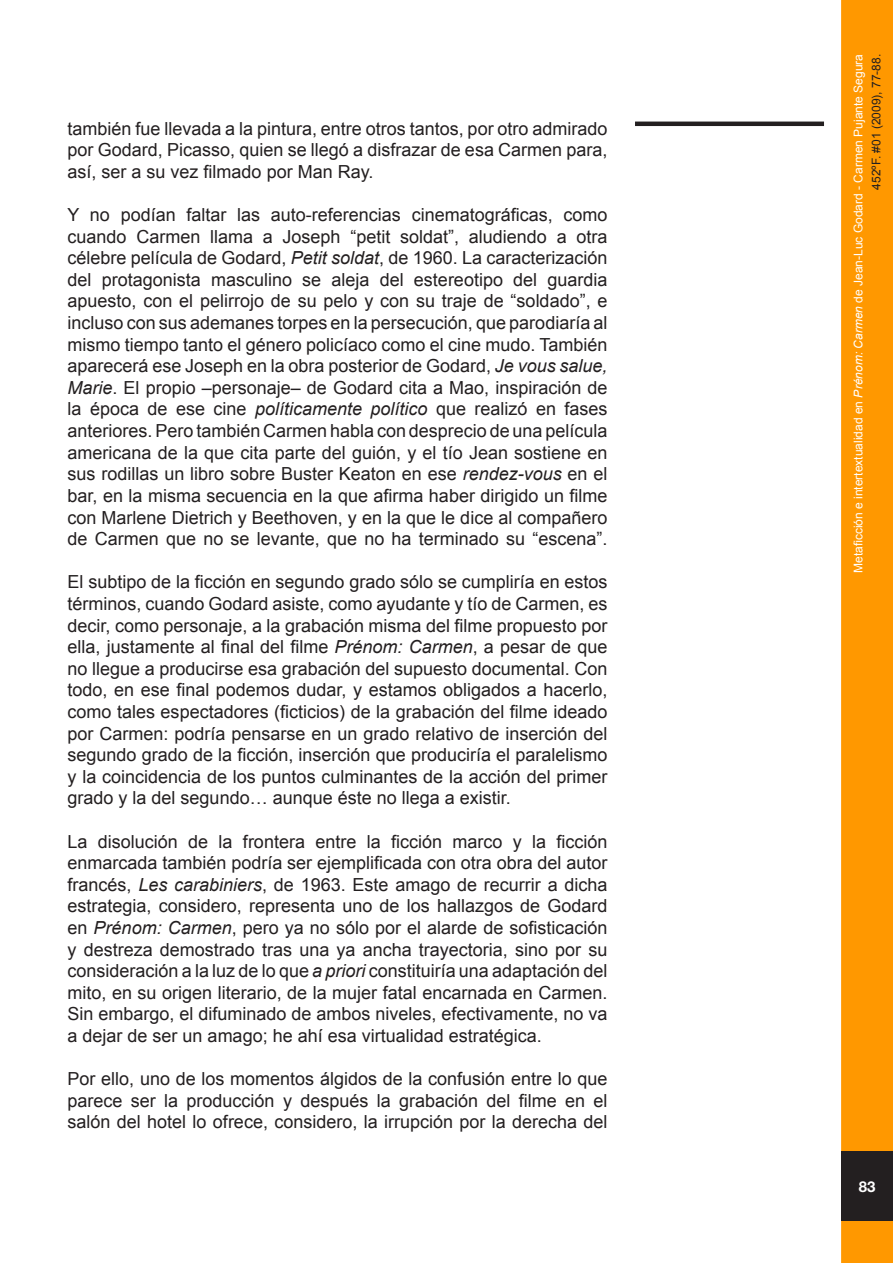
<style>
.page{position:relative;width:893px;height:1263px;background:#fff}
.page>*{position:absolute;margin:0;border:0;box-sizing:border-box;transform-origin:0 0}
.Estilo_de_párrafo_1{font:18px/21.6px "Arial";color:#231f20;text-align:justify}
.t1{font:700 15px "Helvetica Neue";color:#fff}
.t2{font:12px/18px "Arial";color:#fff;text-align:right}
.s1{font-style:italic}
.s2{color:#231f20}
</style>
<div class="page">
<hr style="left:0;top:1151px;width:1px;height:70px;background:#231f20">
<div style="left:841px;top:0;width:52px;height:1263px;background:#ff9800;border:3px solid #ff9800"></div>
<div style="left:841px;top:1151px;width:52px;height:70px;background:#231f20"></div>
<hr style="left:635px;top:122px;width:189px;height:4px;background:#231f20">
<p class="Estilo_de_párrafo_1" style="left:68px;top:118px;width:541px">también fue llevada a la pintura, entre otros tantos, por otro admirado por Godard, Picasso, quien se llegó a disfrazar de esa Carmen para, así, ser a su vez filmado por Man Ray.</p>
<p class="Estilo_de_párrafo_1" style="left:68px;top:204px;width:541px">Y no podían faltar las auto-referencias cinematográficas, como cuando Carmen llama a Joseph “petit soldat”, aludiendo a otra célebre película de Godard, <span class="s1">Petit soldat</span>, de 1960. La caracterización del protagonista masculino se aleja del estereotipo del guardia apuesto, con el pelirrojo de su pelo y con su traje de “soldado”, e incluso con sus ademanes torpes en la persecución, que parodiaría al mismo tiempo tanto el género policíaco como el cine mudo. También aparecerá ese Joseph en la obra posterior de Godard, <span class="s1">Je vous salue, Marie</span>. El propio –personaje– de Godard cita a Mao, inspiración de la época de ese cine <span class="s1">políticamente político</span> que realizó en fases anteriores. Pero también Carmen habla con desprecio de una película americana de la que cita parte del guión, y el tío Jean sostiene en sus rodillas un libro sobre Buster Keaton en ese <span class="s1">rendez-vous</span> en el bar, en la misma secuencia en la que afirma haber dirigido un filme con Marlene Dietrich y Beethoven, y en la que le dice al compañero de Carmen que no se levante, que no ha terminado su “escena”.</p>
<p class="Estilo_de_párrafo_1" style="left:68px;top:571px;width:541px">El subtipo de la ficción en segundo grado sólo se cumpliría en estos términos, cuando Godard asiste, como ayudante y tío de Carmen, es decir, como personaje, a la grabación misma del filme propuesto por ella, justamente al final del filme <span class="s1">Prénom: Carmen</span>, a pesar de que no llegue a producirse esa grabación del supuesto documental. Con todo, en ese final podemos dudar, y estamos obligados a hacerlo, como tales espectadores (ficticios) de la grabación del filme ideado por Carmen: podría pensarse en un grado relativo de inserción del segundo grado de la ficción, inserción que produciría el paralelismo y la coincidencia de los puntos culminantes de la acción del primer grado y la del segundo… aunque éste no llega a existir.</p>
<p class="Estilo_de_párrafo_1" style="left:68px;top:831px;width:541px">La disolución de la frontera entre la ficción marco y la ficción enmarcada también podría ser ejemplificada con otra obra del autor francés, <span class="s1">Les carabiniers</span>, de 1963. Este amago de recurrir a dicha estrategia, considero, representa uno de los hallazgos de Godard en <span class="s1">Prénom: Carmen</span>, pero ya no sólo por el alarde de sofisticación y destreza demostrado tras una ya ancha trayectoria, sino por su consideración a la luz de lo que <span class="s1">a priori</span> constituiría una adaptación del mito, en su origen literario, de la mujer fatal encarnada en Carmen.<br>Sin embargo, el difuminado de ambos niveles, efectivamente, no va a dejar de ser un amago; he ahí esa virtualidad estratégica.</p>
<p class="Estilo_de_párrafo_1" style="left:68px;top:1068px;width:541px">Por ello, uno de los momentos álgidos de la confusión entre lo que parece ser la producción y después la grabación del filme en el salón del hotel lo ofrece, considero, la irrupción por la derecha del</p>
<p class="t2" style="left:849px;top:573px;width:520px;rotate:-90deg">Metaficción e intertextualidad en <span class="s1">Prénom: Carmen</span> de Jean-Luc Godard - Carmen Pujante Segura<br><span class="s2">452ºF. #01 (2009), 77-88.</span></p>
<p class="t1" style="left:859px;top:1177px;width:18px">83</p>
</div>
